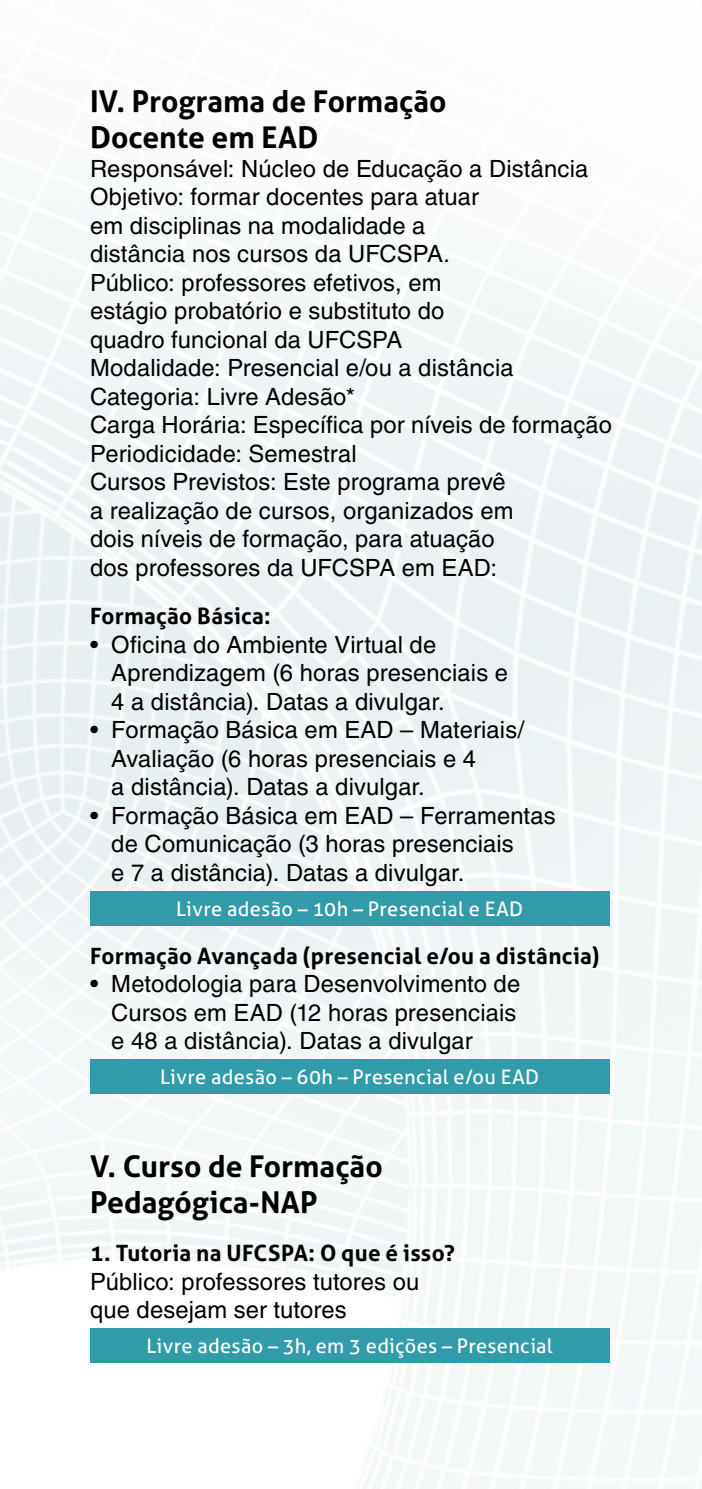
<style>
.page{position:relative;width:702px;height:1489px;background:#fff}
.page>*{position:absolute;margin:0;border:0;box-sizing:border-box;transform-origin:0 0}
.t1{font:700 30px/36px "Aller";color:#000}
.t2{font:23.75px/28.5px "Helvetica LT Std";letter-spacing:.005em;color:#000}
.t3{font:700 22.5px "Aller";letter-spacing:.015em;color:#000}
.t4{font:20px "Aller";letter-spacing:.015em;color:#fff}
</style>
<div class="page">
<img style="left:0;top:204px;width:702px;height:1284px">
<div style="left:90px;top:890px;width:519px;height:35px;background:#329ba9"></div>
<div style="left:90px;top:1059px;width:519px;height:35px;background:#329ba9"></div>
<div style="left:90px;top:1328px;width:519px;height:34px;background:#329ba9"></div>
<p class="t1" style="left:90px;top:83px;width:358px">IV. Programa de Formação<br>Docente em EAD</p>
<p class="t2" style="left:90px;top:154px;width:523px">Responsável: Núcleo de Educação a Distância Objetivo: formar docentes para atuar<br>em disciplinas na modalidade a<br>distância nos cursos da UFCSPA.<br>Público: professores efetivos, em<br>estágio probatório e substituto do<br>quadro funcional da UFCSPA<br>Modalidade: Presencial e/ou a distância Categoria: Livre Adesão*<br>Carga Horária: Específica por níveis de formação Periodicidade: Semestral<br>Cursos Previstos: Este programa prevê<br>a realização de cursos, organizados em<br>dois níveis de formação, para atuação<br>dos professores da UFCSPA em EAD:</p>
<p class="t3" style="left:90px;top:602px;width:182px">Formação Básica:</p>
<p class="t2" style="left:111px;top:630px;width:398px;text-indent:-21px">• Oficina do Ambiente Virtual de<br>Aprendizagem (6 horas presenciais e<br>4 a distância). Datas a divulgar.</p>
<p class="t2" style="left:111px;top:715px;width:414px;text-indent:-21px">• Formação Básica em EAD – Materiais/<br>Avaliação (6 horas presenciais e 4<br>a distância). Datas a divulgar.</p>
<p class="t2" style="left:111px;top:801px;width:446px;text-indent:-21px">• Formação Básica em EAD – Ferramentas de Comunicação (3 horas presenciais<br>e 7 a distância). Datas a divulgar.</p>
<p class="t4" style="left:176px;top:896px;width:348px">Livre adesão – 10h – Presencial e EAD</p>
<p class="t3" style="left:90px;top:942px;width:511px">Formação Avançada (presencial e/ou a distância)</p>
<p class="t2" style="left:111px;top:969px;width:410px;text-indent:-21px">• Metodologia para Desenvolvimento de<br>Cursos em EAD (12 horas presenciais e 48 a distância). Datas a divulgar</p>
<p class="t4" style="left:160px;top:1064px;width:380px">Livre adesão – 60h – Presencial e/ou EAD</p>
<p class="t1" style="left:90px;top:1147px;width:294px">V. Curso de Formação<br>Pedagógica-NAP</p>
<p class="t3" style="left:90px;top:1239px;width:366px">1. Tutoria na UFCSPA: O que é isso?</p>
<p class="t2" style="left:90px;top:1266px;width:331px">Público: professores tutores ou que desejam ser tutores</p>
<p class="t4" style="left:146px;top:1333px;width:408px">Livre adesão – 3h, em 3 edições – Presencial</p>
</div>
